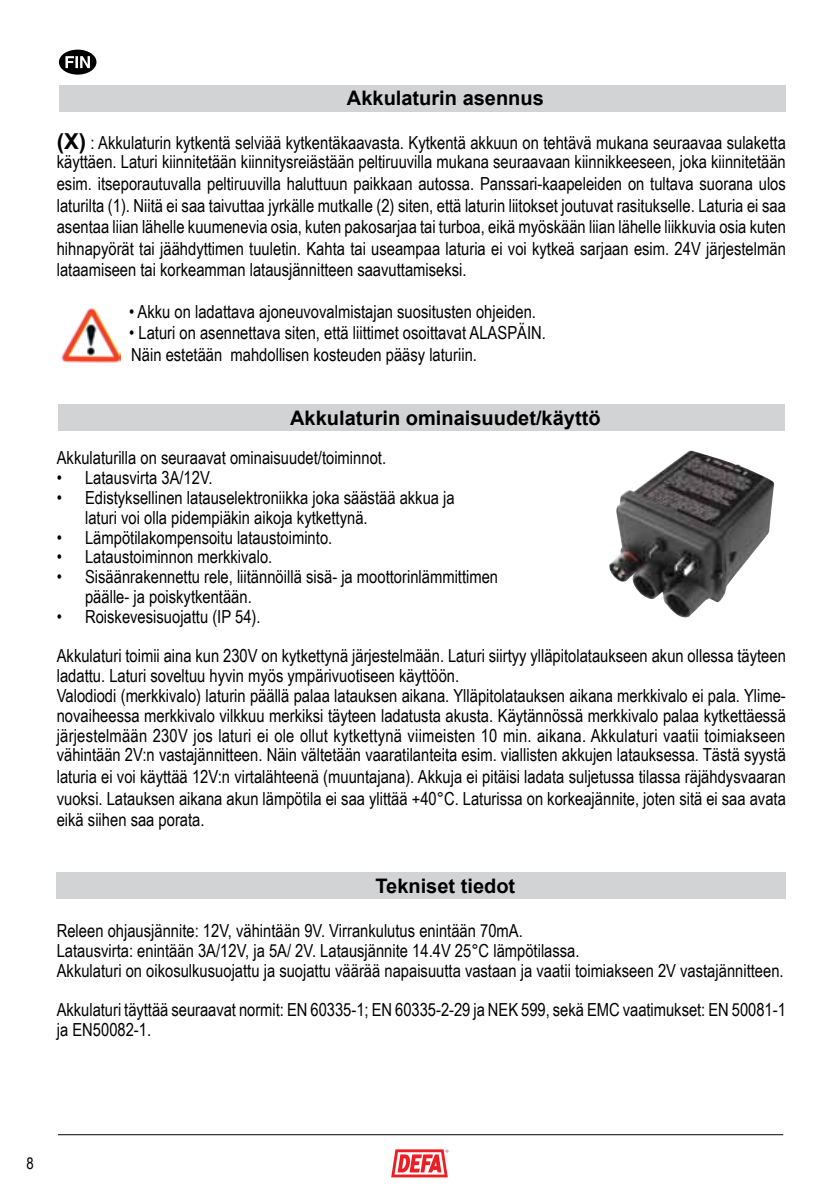
<style>
.page{position:relative;width:840px;height:1191px;background:#fff}
.page>*{position:absolute;margin:0;border:0;box-sizing:border-box;transform-origin:0 0}
.t1{font:700 20px "Arial";color:#000}
.t2{font:18px/19.8px "Arial Narrow";color:#000}
.t3{font:16px "Arial Narrow";color:#000}
.s1{font-family:"Arial";font-weight:700;font-size:22px}
</style>
<div class="page">
<hr style="left:58px;top:1134px;width:724px;height:1px;background:#000">
<svg style="left:391px;top:1149px;width:57px;height:28px"></svg>
<div style="left:56px;top:872px;width:729px;height:26px;background:#d1d3d4"></div>
<div style="left:58px;top:405px;width:726px;height:26px;background:#d1d3d4"></div>
<div style="left:59px;top:85px;width:726px;height:26px;background:#d1d3d4"></div>
<img style="left:609px;top:450px;width:165px;height:168px">
<div style="left:60px;top:51px;width:35px;height:23px;background:#000;border-radius:50%"></div>
<div style="left:59px;top:50px;width:37px;height:25px;border:2px solid #000;border-radius:50%"></div>
<svg style="left:65px;top:56px;width:25px;height:12px"></svg>
<img style="left:61px;top:308px;width:59px;height:55px">
<p class="t1" style="left:347px;top:85px;width:198px">Akkulaturin asennus</p>
<p class="t2" style="left:57px;top:132px;width:730px"><span class="s1">(X)</span> : Akkulaturin kytkentä selviää kytkentäkaavasta. Kytkentä akkuun on tehtävä mukana seuraavaa sulaketta käyttäen. Laturi kiinnitetään kiinnitysreiästään peltiruuvilla mukana seuraavaan kiinnikkeeseen, joka kiinnitetään</p>
<p class="t2" style="left:57px;top:172px;width:730px;line-height:21.6px;text-align:justify">esim. itseporautuvalla peltiruuvilla haluttuun paikkaan autossa. Panssari-kaapeleiden on tultava suorana ulos laturilta (1). Niitä ei saa taivuttaa jyrkälle mutkalle (2) siten, että laturin liitokset joutuvat rasitukselle. Laturia ei saa asentaa liian lähelle kuumenevia osia, kuten pakosarjaa tai turboa, eikä myöskään liian lähelle liikkuvia osia kuten hihnapyörät tai jäähdyttimen tuuletin. Kahta tai useampaa laturia ei voi kytkeä sarjaan esim. 24V järjestelmän lataamiseen tai korkeamman latausjännitteen saavuttamiseksi.</p>
<p class="t2" style="left:129px;top:301px;width:408px">• Akku on ladattava ajoneuvovalmistajan suositusten ohjeiden.</p>
<p class="t2" style="left:129px;top:321px;width:418px;line-height:21.6px">• Laturi on asennettava siten, että liittimet osoittavat ALASPÄIN.<br>Näin estetään mahdollisen kosteuden pääsy laturiin.</p>
<p class="t1" style="left:290px;top:404px;width:312px">Akkulaturin ominaisuudet/käyttö</p>
<p class="t2" style="left:57px;top:447px;width:330px">Akkulaturilla on seuraavat ominaisuudet/toiminnot.</p>
<p class="t2" style="left:57px;top:467px;width:157px">• Latausvirta 3A/12V.</p>
<p class="t2" style="left:85px;top:487px;width:371px;text-indent:-28px">• Edistyksellinen latauselektroniikka joka säästää akkua ja laturi voi olla pidempiäkin aikoja kytkettynä.</p>
<p class="t2" style="left:57px;top:526px;width:277px">• Lämpötilakompensoitu lataustoiminto.</p>
<p class="t2" style="left:57px;top:546px;width:217px">• Lataustoiminnon merkkivalo.</p>
<p class="t2" style="left:85px;top:566px;width:414px;text-indent:-28px">• Sisäänrakennettu rele, liitännöillä sisä- ja moottorinlämmittimen päälle- ja poiskytkentään.</p>
<p class="t2" style="left:57px;top:596px;width:730px;line-height:39.6px">• Roiskevesisuojattu (IP 54).<br>Akkulaturi toimii aina kun 230V on kytkettynä järjestelmään. Laturi siirtyy ylläpitolataukseen akun ollessa täyteen</p>
<p class="t2" style="left:57px;top:665px;width:730px">ladattu. Laturi soveltuu hyvin myös ympärivuotiseen käyttöön.<br>Valodiodi (merkkivalo) laturin päällä palaa latauksen aikana. Ylläpitolatauksen aikana merkkivalo ei pala. Ylime&shy;novaiheessa merkkivalo vilkkuu merkiksi täyteen ladatusta akusta. Käytännössä merkkivalo palaa kytkettäessä järjestelmään 230V jos laturi ei ole ollut kytkettynä viimeisten 10 min. aikana. Akkulaturi vaatii toimiakseen vähintään 2V:n vastajännitteen. Näin vältetään vaaratilanteita esim. viallisten akkujen latauksessa. Tästä syystä</p>
<p class="t2" style="left:57px;top:765px;width:730px;line-height:21.6px;text-align:justify">laturia ei voi käyttää 12V:n virtalähteenä (muuntajana). Akkuja ei pitäisi ladata suljetussa tilassa räjähdysvaaran vuoksi. Latauksen aikana akun lämpötila ei saa ylittää +40°C. Laturissa on korkeajännite, joten sitä ei saa avata eikä siihen saa porata.</p>
<p class="t1" style="left:375px;top:873px;width:141px">Tekniset tiedot</p>
<p class="t2" style="left:57px;top:920px;width:728px">Releen ohjausjännite: 12V, vähintään 9V. Virrankulutus enintään 70mA.<br>Latausvirta: enintään 3A/12V, ja 5A/ 2V. Latausjännite 14.4V 25°C lämpötilassa.<br>Akkulaturi on oikosulkusuojattu ja suojattu väärää napaisuutta vastaan ja vaatii toimiakseen 2V vastajännitteen.</p>
<p class="t2" style="left:57px;top:999px;width:730px">Akkulaturi täyttää seuraavat normit: EN 60335-1; EN 60335-2-29 ja NE K 599, sekä EMC vaatimukset: EN 50081-1 ja EN50082-1.</p>
<p class="t3" style="left:26px;top:1151px;width:9px">8</p>
</div>
